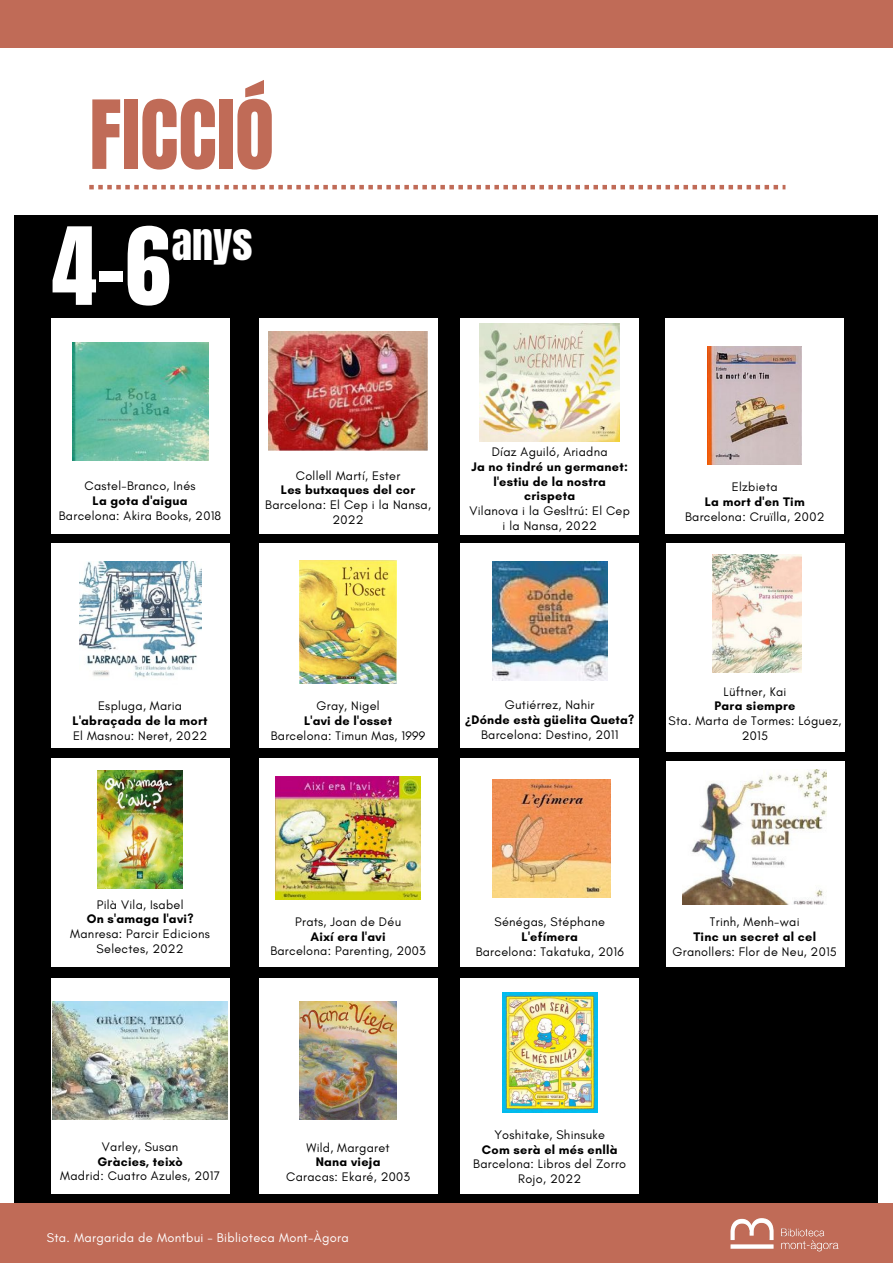
<style>
.page{position:relative;width:893px;height:1264px;background:#fff}
.page>*{position:absolute;margin:0;border:0;box-sizing:border-box;transform-origin:0 0}
.t1{font:91.2px "Anton";color:#fff}
.t2{font:80.85px "Anton";color:#c06b57}
.t3{font:42.15px "Anton";color:#fff}
.t4{font:12.9px "Glacial Indifference";letter-spacing:.02em;color:#fff}
.t5{font:12.6px/14.7px "Glacial Indifference";letter-spacing:.02em;color:#000;text-align:center}
.t6{font:700 12.6px/14.7px "Glacial Indifference";letter-spacing:.02em;color:#000;text-align:center}
.s1{font-family:"Noto Sans"}
</style>
<div class="page">
<div style="left:14px;top:215px;width:864px;height:1022px;background:#000"></div>
<div style="left:0;top:1203px;width:892px;height:59px;background:#c06b57"></div>
<div style="left:0;top:0;width:892px;height:48px;background:#c06b57"></div>
<img style="left:730px;top:1218px;width:109px;height:34px">
<svg style="left:89px;top:185px;width:696px;height:4px"></svg>
<div style="left:51px;top:543px;width:178px;height:205px;background:#fff"></div>
<img style="left:79px;top:562px;width:123px;height:116px">
<div style="left:259px;top:319px;width:178px;height:215px;background:#fff"></div>
<img style="left:268px;top:331px;width:160px;height:119px">
<div style="left:460px;top:319px;width:178px;height:216px;background:#fff"></div>
<img style="left:479px;top:323px;width:140px;height:118px">
<div style="left:665px;top:319px;width:178px;height:215px;background:#fff"></div>
<img style="left:707px;top:347px;width:94px;height:118px">
<div style="left:259px;top:759px;width:178px;height:208px;background:#fff"></div>
<img style="left:275px;top:776px;width:145px;height:123px">
<div style="left:460px;top:759px;width:178px;height:208px;background:#fff"></div>
<img style="left:492px;top:779px;width:118px;height:118px">
<div style="left:259px;top:978px;width:178px;height:215px;background:#fff"></div>
<img style="left:299px;top:1001px;width:98px;height:118px">
<div style="left:460px;top:978px;width:178px;height:215px;background:#fff"></div>
<img style="left:502px;top:992px;width:95px;height:120px">
<div style="left:51px;top:319px;width:178px;height:215px;background:#fff"></div>
<img style="left:72px;top:342px;width:136px;height:118px">
<div style="left:51px;top:759px;width:178px;height:208px;background:#fff"></div>
<img style="left:98px;top:770px;width:84px;height:118px">
<div style="left:259px;top:543px;width:178px;height:205px;background:#fff"></div>
<img style="left:299px;top:560px;width:97px;height:123px">
<div style="left:460px;top:543px;width:178px;height:205px;background:#fff"></div>
<img style="left:492px;top:561px;width:115px;height:119px">
<div style="left:51px;top:978px;width:178px;height:215px;background:#fff"></div>
<img style="left:53px;top:1001px;width:174px;height:118px">
<div style="left:666px;top:543px;width:177px;height:208px;background:#fff"></div>
<img style="left:712px;top:554px;width:89px;height:118px">
<div style="left:666px;top:761px;width:178px;height:206px;background:#fff"></div>
<img style="left:682px;top:769px;width:144px;height:135px">
<p class="t2" style="left:89px;top:77px;width:186px">FICCIÓ</p>
<p class="t1" style="left:52px;top:201px;width:120px">4-6</p>
<p class="t3" style="left:172px;top:212px;width:82px">anys</p>
<p class="t5" style="left:84px;top:478px;width:113px">Castel-Branco, Inés</p>
<p class="t6" style="left:92px;top:493px;width:97px">La gota d'aigua</p>
<p class="t5" style="left:59px;top:508px;width:164px">Barcelona: Akira Books, 2018</p>
<p class="t5" style="left:296px;top:468px;width:106px">Collell Martí, Ester</p>
<p class="t6" style="left:281px;top:482px;width:136px">Les butxaques del cor</p>
<p class="t5" style="left:265px;top:497px;width:167px">Barcelona: El Cep i la Nansa,<br>2022</p>
<p class="t5" style="left:491px;top:444px;width:117px">Díaz Aguiló, Ariadna</p>
<p class="t6" style="left:471px;top:459px;width:158px">Ja no tindré un germanet: l'estiu de la nostra crispeta</p>
<p class="t5" style="left:469px;top:503px;width:162px">Vilanova i la Gesltrú: El Cep i la Nansa, 2022</p>
<p class="t5" style="left:731px;top:479px;width:47px">Elzbieta</p>
<p class="t6" style="left:704px;top:494px;width:101px">La mort d'en Tim</p>
<p class="t5" style="left:685px;top:509px;width:141px">Barcelona: Cruïlla, 2002</p>
<p class="t5" style="left:98px;top:698px;width:86px">Espluga, Maria</p>
<p class="t6" style="left:73px;top:713px;width:136px">L'abraçada de la mort</p>
<p class="t5" style="left:73px;top:727px;width:136px">El Masnou: Neret, 2022</p>
<p class="t5" style="left:316px;top:698px;width:65px">Gray, Nigel</p>
<p class="t6" style="left:304px;top:713px;width:90px">L'avi de l'osset</p>
<p class="t5" style="left:271px;top:727px;width:156px">Barcelona: Timun Mas, 1999</p>
<p class="t5" style="left:505px;top:697px;width:91px">Gutiérrez, Nahir</p>
<p class="t6" style="left:465px;top:712px;width:171px"><span class="s1">¿</span>Dónde està güelita Queta?</p>
<p class="t5" style="left:481px;top:727px;width:139px">Barcelona: Destino, 2011</p>
<p class="t5" style="left:723px;top:684px;width:64px">Lüftner, Kai</p>
<p class="t6" style="left:714px;top:698px;width:83px">Para siempre</p>
<p class="t5" style="left:668px;top:713px;width:174px">Sta. Marta de Tormes: Lóguez,<br>2015</p>
<p class="t5" style="left:97px;top:897px;width:88px">Pilà Vila, Isabel</p>
<p class="t6" style="left:87px;top:911px;width:108px">On s'amaga l'avi?</p>
<p class="t5" style="left:70px;top:926px;width:141px">Manresa: Parcir Edicions<br>Selectes, 2022</p>
<p class="t5" style="left:295px;top:914px;width:107px">Prats, Joan de Déu</p>
<p class="t6" style="left:310px;top:929px;width:76px">Així era l'avi</p>
<p class="t5" style="left:270px;top:943px;width:157px">Barcelona: Parenting, 2003</p>
<p class="t5" style="left:494px;top:914px;width:112px">Sénégas, Stéphane</p>
<p class="t6" style="left:521px;top:929px;width:58px">L'efímera</p>
<p class="t5" style="left:475px;top:943px;width:150px">Barcelona: Takatuka, 2016</p>
<p class="t5" style="left:710px;top:914px;width:91px">Trinh, Menh-wai</p>
<p class="t6" style="left:693px;top:929px;width:124px">Tinc un secret al cel</p>
<p class="t5" style="left:672px;top:944px;width:166px">Granollers: Flor de Neu, 2015</p>
<p class="t5" style="left:102px;top:1139px;width:78px">Varley, Susan</p>
<p class="t6" style="left:97px;top:1153px;width:87px">Gràcies, teixò</p>
<p class="t5" style="left:60px;top:1168px;width:161px">Madrid: Cuatro Azules, 2017</p>
<p class="t5" style="left:306px;top:1139px;width:85px">Wild, Margaret</p>
<p class="t6" style="left:315px;top:1154px;width:66px">Nana vieja</p>
<p class="t5" style="left:286px;top:1169px;width:125px">Caracas: Ekaré, 2003</p>
<p class="t4" style="left:47px;top:1229px;width:303px">Sta. Margarida de Montbui - Biblioteca Mont-Àgora</p>
<p class="t5" style="left:494px;top:1127px;width:112px">Yoshitake, Shinsuke</p>
<p class="t6" style="left:482px;top:1141px;width:137px">Com serà el més enllà</p>
<p class="t5" style="left:473px;top:1156px;width:154px">Barcelona: Libros del Zorro<br>Rojo, 2022</p>
</div>
